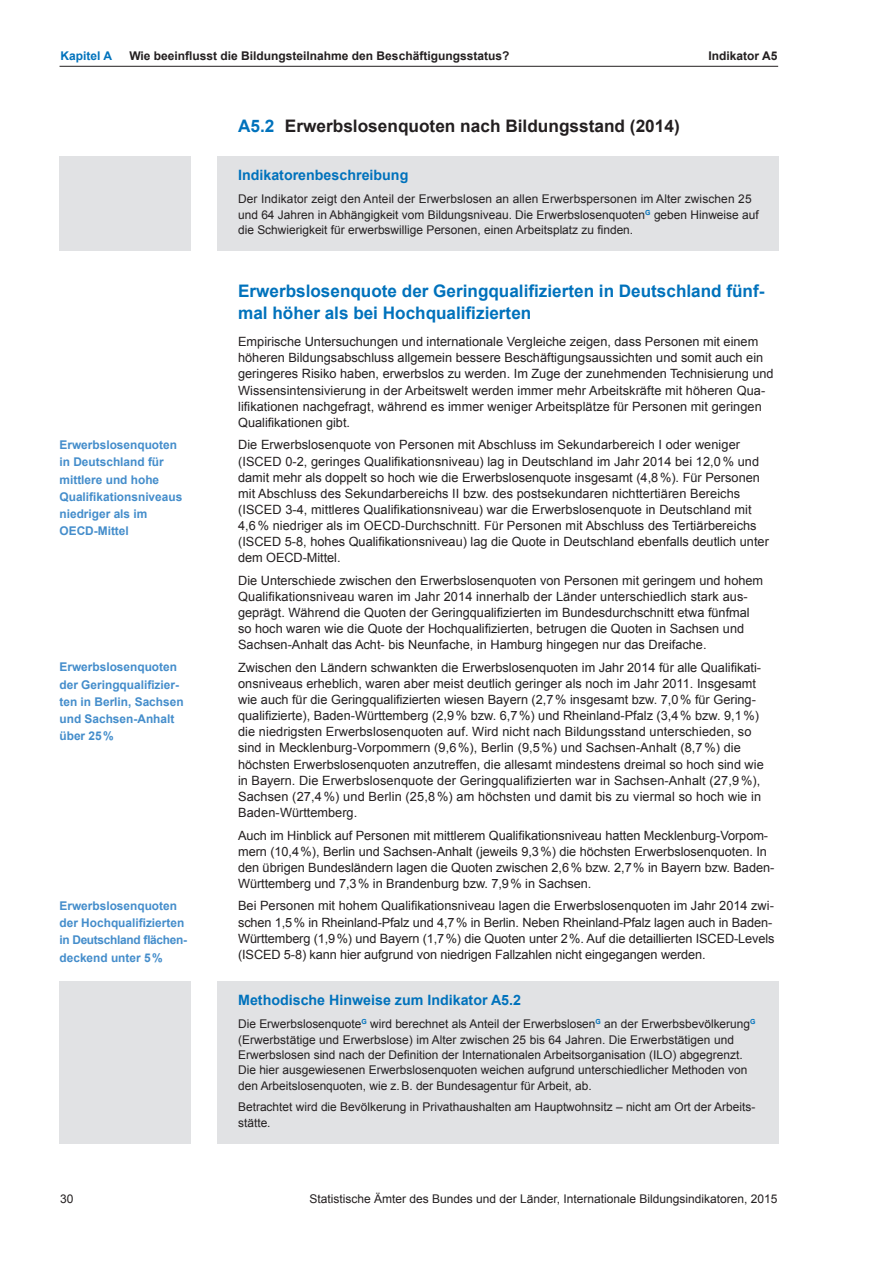
<style>
.page{position:relative;width:893px;height:1263px;background:#fff}
.page>*{position:absolute;margin:0;border:0;box-sizing:border-box;transform-origin:0 0}
.t1{font:700 17.25px/22.5px "Arial";color:#0072bc}
.t2{font:700 17.25px "Arial";color:#231f20}
.t3{font:700 14.25px "Arial";color:#0072bc}
.t4{font:12.75px/16.2px "Arial";color:#231f20}
.t5{font:12px/15.3px "Arial";color:#231f20}
.t6{font:700 12px/17.2px "Arial";color:#448dcb}
.t7{font:700 12px "Arial";color:#231f20}
.t8{font:700 12px "Arial";color:#0072bc}
.s1{color:#0072bc}
</style>
<div class="page">
<hr style="left:60px;top:66px;width:718px;height:1px;background:#231f20">
<div style="left:217px;top:982px;width:561px;height:162px;background:#e1e2e4"></div>
<div style="left:60px;top:982px;width:131px;height:162px;background:#e1e2e4"></div>
<div style="left:217px;top:156px;width:561px;height:95px;background:#e1e2e4"></div>
<div style="left:60px;top:156px;width:131px;height:95px;background:#e1e2e4"></div>
<p class="t8" style="left:60px;top:48px;width:53px">Kapitel A</p>
<p class="t7" style="left:129px;top:48px;width:381px">Wie beeinflusst die Bildungsteilnahme den Beschäftigungsstatus?</p>
<p class="t7" style="left:709px;top:48px;width:70px">Indikator A5</p>
<p class="t6" style="left:60px;top:437px;width:124px">Erwerbslosenquoten in Deutschland für mittlere und hohe<br>Qualifikationsniveaus niedriger als im<br>OECD-Mittel</p>
<p class="t6" style="left:60px;top:659px;width:126px">Erwerbslosenquoten der Geringqualifizier&shy;ten in Berlin, Sachsen und Sachsen-Anhalt über 25%</p>
<p class="t6" style="left:60px;top:897px;width:128px">Erwerbslosenquoten der Hochqualifizierten in Deutschland flächen&shy;deckend unter 5%</p>
<h1 class="t2" style="left:238px;top:114px;width:443px"><span class="s1">A5.2</span> Erwerbslosenquoten nach Bildungsstand (2014)</h1>
<p class="t3" style="left:238px;top:165px;width:172px">Indikatorenbeschreibung</p>
<p class="t5" style="left:238px;top:192px;width:522px">Der Indikator zeigt den Anteil der Erwerbslosen an allen Erwerbspersonen im Alter zwischen 25 und 64 Jahren in Abhängigkeit vom Bildungsniveau. Die Erwerbslosenquoten<sup>G</sup> geben Hinweise auf die Schwierigkeit für erwerbswillige Personen, einen Arbeitsplatz zu finden.</p>
<h1 class="t1" style="left:238px;top:280px;width:528px">Erwerbslosenquote der Geringqualifizierten in Deutschland fünf&shy;mal höher als bei Hochqualifizierten</h1>
<p class="t4" style="left:238px;top:334px;width:537px">Empirische Untersuchungen und internationale Vergleiche zeigen, dass Personen mit einem höheren Bildungsabschluss allgemein bessere Beschäftigungsaussichten und somit auch ein geringeres Risiko haben, erwerbslos zu werden. Im Zuge der zunehmenden Technisierung und Wissensintensivierung in der Arbeitswelt werden immer mehr Arbeitskräfte mit höheren Qua&shy;lifikationen nachgefragt, während es immer weniger Arbeitsplätze für Personen mit geringen Qualifikationen gibt.</p>
<p class="t4" style="left:238px;top:437px;width:532px">Die Erwerbslosenquote von Personen mit Abschluss im Sekundarbereich I oder weniger (ISCED 0-2, geringes Qualifikationsniveau) lag in Deutschland im Jahr 2014 bei 12,0% und damit mehr als doppelt so hoch wie die Erwerbslosenquote insgesamt (4,8%). Für Personen mit Abschluss des Sekundarbereichs II bzw. des postsekundaren nichttertiären Bereichs (ISCED 3-4, mittleres Qualifikationsniveau) war die Erwerbslosenquote in Deutschland mit 4,6% niedriger als im OECD-Durchschnitt. Für Personen mit Abschluss des Tertiärbereichs (ISCED 5-8, hohes Qualifikationsniveau) lag die Quote in Deutschland ebenfalls deutlich unter dem OECD-Mittel.</p>
<p class="t4" style="left:238px;top:572px;width:527px">Die Unterschiede zwischen den Erwerbslosenquoten von Personen mit geringem und hohem Qualifikationsniveau waren im Jahr 2014 innerhalb der Länder unterschiedlich stark aus&shy;geprägt. Während die Quoten der Geringqualifizierten im Bundesdurchschnitt etwa fünfmal so hoch waren wie die Quote der Hochqualifizierten, betrugen die Quoten in Sachsen und Sachsen-Anhalt das Acht- bis Neunfache, in Hamburg hingegen nur das Dreifache.</p>
<p class="t4" style="left:238px;top:659px;width:527px">Zwischen den Ländern schwankten die Erwerbslosenquoten im Jahr 2014 für alle Qualifikati&shy;onsniveaus erheblich, waren aber meist deutlich geringer als noch im Jahr 2011. Insgesamt wie auch für die Geringqualifizierten wiesen Bayern (2,7% insgesamt bzw. 7,0% für Gering&shy;qualifizierte), Baden-Württemberg (2,9% bzw. 6,7%) und Rheinland-Pfalz (3,4% bzw. 9,1%) die niedrigsten Erwerbslosenquoten auf. Wird nicht nach Bildungsstand unterschieden, so sind in Mecklenburg-Vorpommern (9,6%), Berlin (9,5%) und Sachsen-Anhalt (8,7%) die höchsten Erwerbslosenquoten anzutreffen, die allesamt mindestens dreimal so hoch sind wie in Bayern. Die Erwerbslosenquote der Geringqualifizierten war in Sachsen-Anhalt (27,9 %), Sachsen (27,4%) und Berlin (25,8%) am höchsten und damit bis zu viermal so hoch wie in Baden-Württemberg.</p>
<p class="t4" style="left:238px;top:827px;width:538px">Auch im Hinblick auf Personen mit mittlerem Qualifikationsniveau hatten Mecklenburg-Vorpom&shy;mern (10,4%), Berlin und Sachsen-Anhalt (jeweils 9,3%) die höchsten Erwerbslosenquoten. In den übrigen Bundesländern lagen die Quoten zwischen 2,6% bzw. 2,7% in Bayern bzw. Baden-Württemberg und 7,3% in Brandenburg bzw. 7,9% in Sachsen.</p>
<p class="t4" style="left:238px;top:898px;width:538px">Bei Personen mit hohem Qualifikationsniveau lagen die Erwerbslosenquoten im Jahr 2014 zwi&shy;schen 1,5% in Rheinland-Pfalz und 4,7% in Berlin. Neben Rheinland-Pfalz lagen auch in Baden-Württemberg (1,9%) und Bayern (1,7%) die Quoten unter 2%. Auf die detaillierten ISCED-Levels (ISCED 5-8) kann hier aufgrund von niedrigen Fallzahlen nicht eingegangen werden.</p>
<p class="t3" style="left:238px;top:990px;width:284px">Methodische Hinweise zum Indikator A5.2</p>
<p class="t5" style="left:238px;top:1017px;width:519px">Die Erwerbslosenquote<sup>G</sup> wird berechnet als Anteil der Erwerbslosen<sup>G</sup> an der Erwerbsbevölkerung<sup>G </sup>(Erwerbstätige und Erwerbslose) im Alter zwischen 25 bis 64 Jahren. Die Erwerbstätigen und Erwerbslosen sind nach der Definition der Internationalen Arbeitsorganisation (ILO) abgegrenzt.<br>Die hier ausgewiesenen Erwerbslosenquoten weichen aufgrund unterschiedlicher Methoden von den Arbeitslosenquoten, wie z.B. der Bundesagentur für Arbeit, ab.</p>
<p class="t5" style="left:238px;top:1099px;width:519px">Betrachtet wird die Bevölkerung in Privathaushalten am Hauptwohnsitz – nicht am Ort der Arbeits&shy;stätte.</p>
<p class="t5" style="left:60px;top:1191px;width:15px">30</p>
<p class="t5" style="left:309px;top:1191px;width:470px">Statistische Ämter des Bundes und der Länder, Internationale Bildungsindikatoren, 2015</p>
</div>
